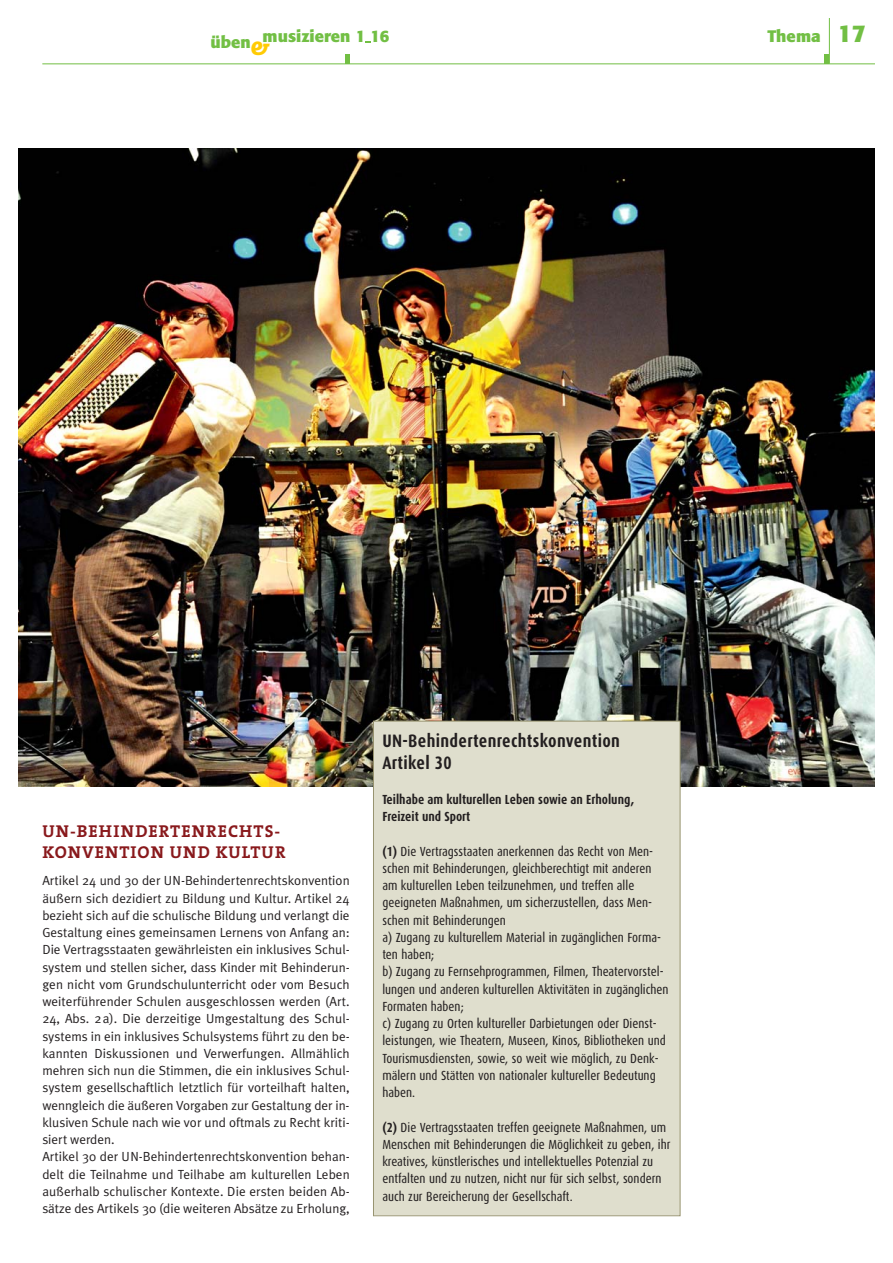
<style>
.page{position:relative;width:893px;height:1263px;background:#fff}
.page>*{position:absolute;margin:0;border:0;box-sizing:border-box;transform-origin:0 0}
.t1{font:italic 900 21px "Fago Co";color:#ffcb04}
.t2{font:700 18px/22.5px "Dax Condensed";letter-spacing:.02em;color:#231f20}
.t3{font:700 17.25px/21px "The Serif";letter-spacing:.06em;color:#89191c}
.t4{font:700 16.5px "Formata";color:#72bf44}
.t5{font:13.2px/17.2px "Meta Plus Normal";color:#231f20}
.t6{font:13.2px/17.2px "Dax Condensed";color:#231f20}
.t7{font:700 13.2px/17.2px "Dax Condensed";color:#231f20}
.s1{font-size:24px}
.s2{font-weight:700}
</style>
<div class="page">
<hr style="left:42px;top:63px;width:832px;height:1px;background:#72bf44">
<hr style="left:829px;top:18px;width:1px;height:46px;background:#72bf44">
<div style="left:824px;top:54px;width:5px;height:10px;background:#72bf44"></div>
<hr style="left:345px;top:54px;width:4px;height:10px;background:#72bf44">
<img style="left:18px;top:149px;width:856px;height:638px">
<div style="left:374px;top:722px;width:305px;height:493px;background:#dfdecd"></div>
<div style="left:373px;top:721px;width:307px;height:495px;border:1px solid #989470"></div>
<p class="t4" style="left:263px;top:29px;width:128px">musizieren 1 16</p>
<p class="t4" style="left:210px;top:35px;width:42px">üben</p>
<h1 class="t1" style="left:250px;top:38px;width:20px">&amp;</h1>
<p class="t4" style="left:767px;top:29px;width:100px">Thema <span class="s1">17</span></p>
<h3 class="t3" style="left:42px;top:822px;width:245px">UN-BEHINDERTENRECHTS -<br>KONVENTION UND KULTUR</h3>
<p class="t5" style="left:42px;top:873px;width:309px">Artikel 24 und 30 der UN-Behindertenrechtskonvention äußern sich dezidiert zu Bildung und Kultur. Artikel 24 bezieht sich auf die schulische Bildung und verlangt die Gestaltung eines gemeinsamen Lernens von Anfang an:<br>Die Vertragsstaaten gewährleisten ein inklusives Schul&shy;system und stellen sicher, dass Kinder mit Behinderun&shy;gen nicht vom Grundschulunterricht oder vom Besuch weiterführender Schulen ausgeschlossen werden (Art.<br>24, Abs. 2a). Die derzeitige Umgestaltung des Schul - systems in ein inklusives Schulsystems führt zu den be&shy;kannten Diskussionen und Verwerfungen. Allmählich mehren sich nun die Stimmen, die ein inklusives Schul&shy;system gesellschaftlich letztlich für vorteilhaft halten, wenngleich die äußeren Vorgaben zur Gestaltung der in&shy;klusiven Schule nach wie vor und oftmals zu Recht kriti&shy;siert werden.<br>Artikel 30 der UN-Behindertenrechtskonvention behan&shy;delt die Teilnahme und Teilhabe am kulturellen Leben außerhalb schulischer Kontexte. Die ersten beiden Ab&shy;sätze des Artikels 30 (die weiteren Absätze zu Erholung,</p>
<h2 class="t2" style="left:382px;top:731px;width:239px">UN-Behindertenrechtskonvention<br>Artikel 30</h2>
<p class="t7" style="left:382px;top:792px;width:253px">Teilhabe am kulturellen Leben sowie an Erholung,<br>Freizeit und Sport</p>
<p class="t6" style="left:382px;top:843px;width:288px"><span class="s2">(1)</span> Die Vertragsstaaten anerkennen das Recht von Men&shy;schen mit Behinderungen, gleichberechtigt mit anderen am kulturellen Leben teilzunehmen, und treffen alle geeigneten Maßnahmen, um sicherzustellen, dass Men&shy;schen mit Behinderungen<br>a) Zugang zu kulturellem Material in zugäng lichen Forma&shy;ten haben;<br>b) Zugang zu Fernsehprogrammen, Filmen, Theatervorstel&shy;lungen und anderen kultu rellen Aktivitäten in zugänglichen Formaten haben;<br>c) Zugang zu Orten kultureller Darbietungen oder Dienst - leistungen, wie Theatern, Museen, Kinos, Bibliotheken und Tourismusdiensten, sowie, so weit wie möglich, zu Denk&shy;mälern und Stätten von nationaler kultureller Bedeutung haben.</p>
<p class="t6" style="left:382px;top:1119px;width:289px"><span class="s2">(2)</span> Die Vertragsstaaten treffen geeignete Maßnahmen, um Menschen mit Behinderungen die Möglichkeit zu geben, ihr kreatives, künstlerisches und intellektuelles Potenzial zu entfalten und zu nutzen, nicht nur für sich selbst, sondern auch zur Bereicherung der Gesellschaft.</p>
</div>
